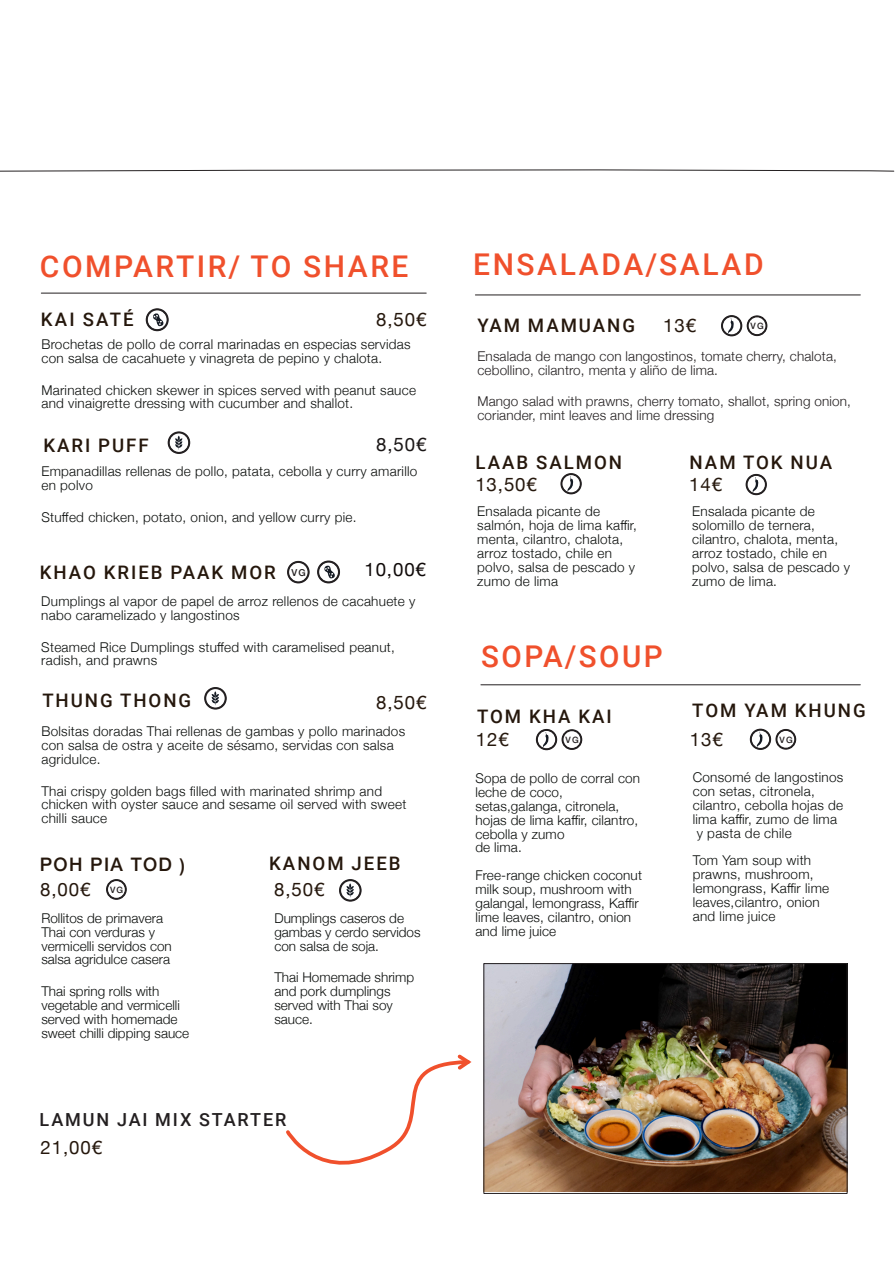
<style>
.page{position:relative;width:896px;height:1265px;background:#fff}
.page>*{position:absolute;margin:0;border:0;box-sizing:border-box;transform-origin:0 0}
.t1{font:500 30px "Roboto";letter-spacing:.085em;color:#f0502c}
.t2{font:500 18.6px "Roboto";letter-spacing:.105em;color:#25170c}
.t3{font:18.6px "Helvetica Neue";letter-spacing:.05em;color:#25170c}
.t4{font:500 18.6px "Helvetica Neue";letter-spacing:.07em;color:#25170c}
.t5{font:18.6px "Helvetica Neue";color:#0f0908}
.t6{font:18.6px "Helvetica Neue";color:#1a1616}
.t7{font:500 18px "Roboto";letter-spacing:.105em;color:#231f20}
.t8{font:300 13.5px/14px "Helvetica Neue";letter-spacing:.02em;color:#0a0d0b}
.t9{font:300 13.5px/14px "Helvetica Neue";color:#0a0d0b}
.t10{font:300 13.5px/14px "Helvetica Neue";letter-spacing:.01em;color:#231f20}
.t11{font:500 9.6px "Helvetica Neue";color:#231f20}
.t12{font:500 8.7px "Helvetica Neue";letter-spacing:.14em;color:#231f20}
</style>
<div class="page">
<hr style="left:41px;top:293px;width:385px;height:1px;background:#231f20">
<hr style="left:475px;top:295px;width:384px;height:1px;background:#231f20">
<hr style="left:480px;top:685px;width:379px;height:1px;background:#231f20">
<svg style="left:0;top:169px;width:893px;height:3px"></svg>
<img style="left:485px;top:965px;width:359px;height:227px">
<div style="left:483px;top:963px;width:363px;height:231px;border:1px solid #231f20"></div>
<svg style="left:286px;top:1054px;width:186px;height:111px"></svg>
<svg style="left:745px;top:474px;width:21px;height:21px"></svg>
<svg style="left:560px;top:473px;width:21px;height:21px"></svg>
<svg style="left:721px;top:315px;width:46px;height:21px"></svg>
<svg style="left:535px;top:729px;width:47px;height:21px"></svg>
<svg style="left:749px;top:729px;width:47px;height:21px"></svg>
<svg style="left:106px;top:879px;width:21px;height:21px"></svg>
<svg style="left:167px;top:431px;width:23px;height:23px"></svg>
<svg style="left:204px;top:687px;width:23px;height:23px"></svg>
<svg style="left:339px;top:879px;width:22px;height:23px"></svg>
<svg style="left:287px;top:561px;width:22px;height:23px"></svg>
<svg style="left:145px;top:308px;width:24px;height:23px"></svg>
<svg style="left:317px;top:560px;width:23px;height:24px"></svg>
<h1 class="t1" style="left:40px;top:254px;width:370px">COMPARTIR/ TO SHARE</h1>
<h1 class="t1" style="left:473px;top:252px;width:292px">ENSALADA/SALAD</h1>
<h2 class="t2" style="left:41px;top:312px;width:94px">KAI SATÉ</h2>
<h2 class="t3" style="left:376px;top:308px;width:52px">8,50€</h2>
<p class="t8" style="left:41px;top:337px;width:370px">Brochetas de pollo de corral marinadas en especias servidas con salsa de cacahuete y vinagreta de pepino y chalota.</p>
<p class="t8" style="left:41px;top:382px;width:376px">Marinated chicken skewer in spices served with peanut sauce and vinaigrette dressing with cucumber and shallot.</p>
<h2 class="t2" style="left:43px;top:438px;width:107px">KARI PUFF</h2>
<p class="t8" style="left:41px;top:464px;width:377px">Empanadillas rellenas de pollo, patata, cebolla y curry amarillo en polvo</p>
<p class="t8" style="left:41px;top:510px;width:316px">Stuffed chicken, potato, onion, and yellow curry pie.</p>
<h2 class="t6" style="left:376px;top:433px;width:52px">8,50€</h2>
<h2 class="t5" style="left:364px;top:559px;width:63px">10,00€</h2>
<h2 class="t2" style="left:40px;top:565px;width:237px">KHAO KRIEB PAAK MOR</h2>
<p class="t8" style="left:41px;top:594px;width:375px">Dumplings al vapor de papel de arroz rellenos de cacahuete y nabo caramelizado y langostinos</p>
<p class="t8" style="left:41px;top:639px;width:355px">Steamed Rice Dumplings stuffed with caramelised peanut, radish, and prawns</p>
<p class="t11" style="left:291px;top:566px;width:16px">VG</p>
<h2 class="t2" style="left:42px;top:693px;width:150px">THUNG THONG</h2>
<p class="t8" style="left:41px;top:724px;width:365px">Bolsitas doradas Thai rellenas de gambas y pollo marinados con salsa de ostra y aceite de sésamo, servidas con salsa agridulce.</p>
<p class="t8" style="left:41px;top:784px;width:366px">Thai crispy golden bags filled with marinated shrimp and chicken with oyster sauce and sesame oil served with sweet chilli sauce</p>
<h2 class="t4" style="left:40px;top:853px;width:146px">POH PIA TOD )</h2>
<p class="t9" style="left:41px;top:911px;width:132px">Rollitos de primavera<br>Thai con verduras y vermicelli servidos con salsa agridulce casera</p>
<p class="t9" style="left:41px;top:984px;width:149px">Thai spring rolls with vegetable and vermicelli served with homemade sweet chilli dipping sauce</p>
<h2 class="t3" style="left:376px;top:691px;width:52px">8,50€</h2>
<h2 class="t2" style="left:269px;top:856px;width:133px">KANOM JEEB</h2>
<h2 class="t3" style="left:40px;top:878px;width:52px">8,00€</h2>
<h2 class="t3" style="left:274px;top:878px;width:52px">8,50€</h2>
<p class="t12" style="left:110px;top:884px;width:15px">VG</p>
<p class="t9" style="left:274px;top:911px;width:148px">Dumplings caseros de gambas y cerdo servidos con salsa de soja.</p>
<p class="t9" style="left:274px;top:970px;width:141px">Thai Homemade shrimp and pork dumplings served with Thai soy sauce.</p>
<h3 class="t7" style="left:40px;top:1113px;width:248px">LAMUN JAI MIX STARTER</h3>
<h2 class="t3" style="left:40px;top:1137px;width:63px">21,00€</h2>
<h2 class="t2" style="left:477px;top:318px;width:159px">YAM MAMUANG</h2>
<h2 class="t3" style="left:663px;top:314px;width:34px">13€</h2>
<p class="t12" style="left:750px;top:321px;width:15px">VG</p>
<p class="t10" style="left:477px;top:349px;width:361px">Ensalada de mango con langostinos, tomate cherry, chalota, cebollino, cilantro, menta y aliño de lima.</p>
<p class="t10" style="left:477px;top:394px;width:375px">Mango salad with prawns, cherry tomato, shallot, spring onion, coriander, mint leaves and lime dressing</p>
<h2 class="t2" style="left:475px;top:455px;width:148px">LAAB SALMON</h2>
<h2 class="t2" style="left:689px;top:455px;width:144px">NAM TOK NUA</h2>
<p class="t8" style="left:692px;top:504px;width:159px">Ensalada picante de solomillo de ternera, cilantro, chalota, menta, arroz tostado, chile en polvo, salsa de pescado y zumo de lima.</p>
<h2 class="t3" style="left:475px;top:473px;width:63px">13,50€</h2>
<h2 class="t3" style="left:689px;top:473px;width:34px">14€</h2>
<p class="t8" style="left:477px;top:504px;width:161px">Ensalada picante de salmón, hoja de lima kaffir, menta, cilantro, chalota, arroz tostado, chile en polvo, salsa de pescado y zumo de lima</p>
<h1 class="t1" style="left:481px;top:644px;width:183px">SOPA/SOUP</h1>
<h2 class="t2" style="left:477px;top:709px;width:136px">TOM KHA KAI</h2>
<h2 class="t2" style="left:692px;top:703px;width:175px">TOM YAM KHUNG</h2>
<h2 class="t3" style="left:475px;top:728px;width:34px">12€</h2>
<h2 class="t3" style="left:689px;top:728px;width:34px">13€</h2>
<p class="t12" style="left:565px;top:734px;width:15px">VG</p>
<p class="t12" style="left:779px;top:734px;width:15px">VG</p>
<p class="t8" style="left:475px;top:771px;width:166px">Sopa de pollo de corral con leche de coco, setas,galanga, citronela, hojas de lima kaffir, cilantro, cebolla y zumo<br>de lima.</p>
<p class="t8" style="left:475px;top:868px;width:168px">Free-range chicken coconut milk soup, mushroom with galangal, lemongrass, Kaffir lime leaves, cilantro, onion and lime juice</p>
<p class="t8" style="left:692px;top:770px;width:152px">Consomé de langostinos con setas, citronela, cilantro, cebolla hojas de lima kaffir, zumo de lima y pasta de chile</p>
<p class="t8" style="left:692px;top:853px;width:138px">Tom Yam soup with prawns, mushroom, lemongrass, Kaffir lime leaves,cilantro, onion and lime juice</p>
</div>
